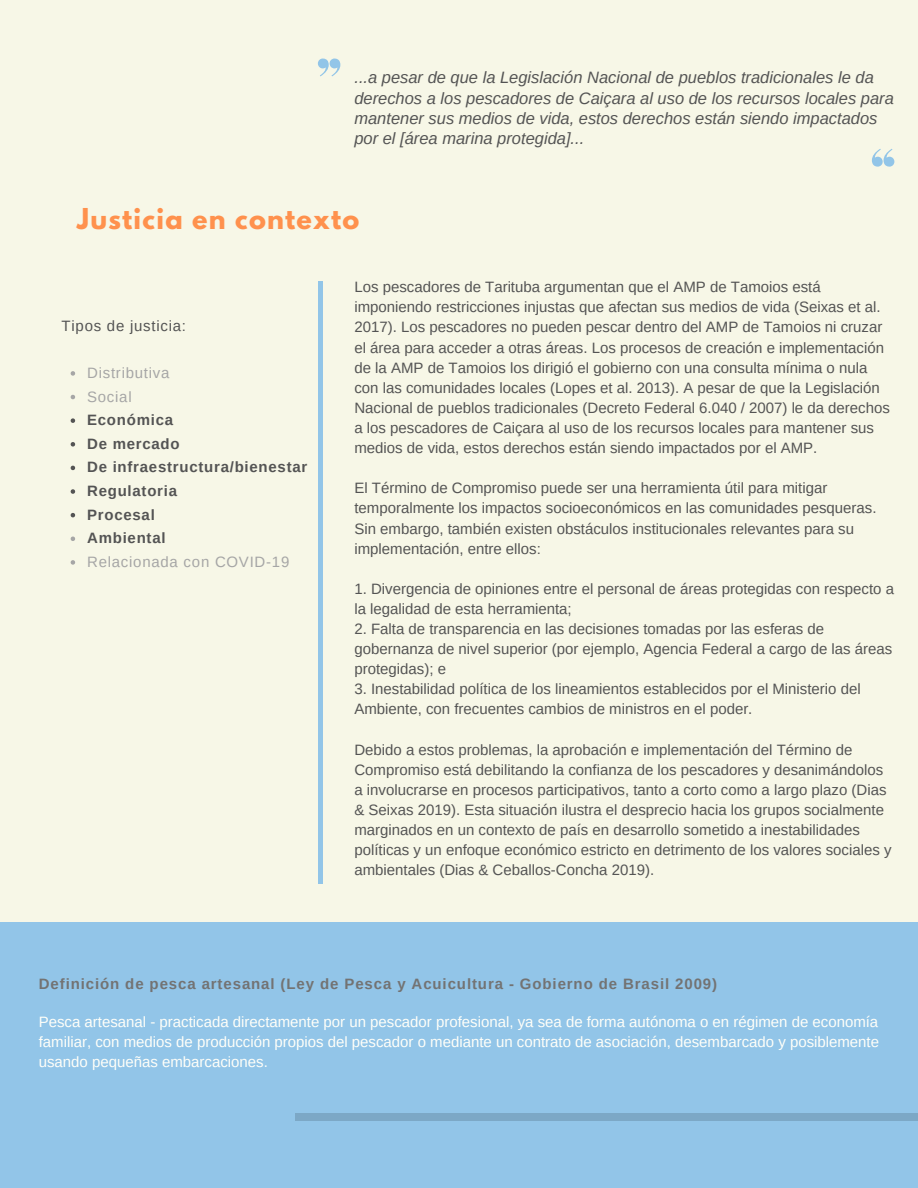
<style>
.page{position:relative;width:918px;height:1188px;background:#f7f7e7}
.page>*{position:absolute;margin:0;border:0;box-sizing:border-box;transform-origin:0 0}
.t1{font:700 25.5px "League Spartan";letter-spacing:.05em;color:#ff914d}
.t2{font:italic 16.5px/20.2px "Arimo";color:#545454}
.t3{font:15px/20.1px "Arimo";color:#545454}
.t4{font:15px/20.1px "Arimo";color:#fffff9;text-align:justify}
.t5{font:700 15px "Arimo";letter-spacing:.05em;color:#545454}
.t6{font:700 15px "Arimo";letter-spacing:.06em;color:#737373}
.t7{font:15px "Arimo";letter-spacing:.05em;color:#a6a6a6}
.t8{font:15px "Arimo";letter-spacing:.05em;color:#545454}
</style>
<div class="page">
<hr style="left:318px;top:281px;width:4px;height:603px;background:#92c5e8">
<div style="left:0;top:922px;width:918px;height:266px;background:#92c5e8"></div>
<div style="left:295px;top:1113px;width:623px;height:8px;background:#7ca8c6"></div>
<svg style="left:318px;top:59px;width:22px;height:17px"></svg>
<svg style="left:872px;top:149px;width:22px;height:18px"></svg>
<svg style="left:71px;top:371px;width:4px;height:5px"></svg>
<svg style="left:71px;top:395px;width:4px;height:4px"></svg>
<svg style="left:71px;top:418px;width:4px;height:5px"></svg>
<svg style="left:71px;top:442px;width:4px;height:5px"></svg>
<svg style="left:71px;top:466px;width:4px;height:4px"></svg>
<svg style="left:71px;top:489px;width:4px;height:5px"></svg>
<svg style="left:71px;top:513px;width:4px;height:4px"></svg>
<svg style="left:71px;top:537px;width:4px;height:4px"></svg>
<svg style="left:71px;top:560px;width:4px;height:5px"></svg>
<p class="t2" style="left:354px;top:67px;width:541px">...a pesar de que la Legislación Nacional de pueblos tradicionales le da derechos a los pescadores de Caiçara al uso de los recursos locales para mantener sus medios de vida, estos derechos están siendo impactados por el [área marina protegida]...</p>
<p class="t1" style="left:77px;top:206px;width:284px">Justicia en contexto</p>
<p class="t8" style="left:62px;top:317px;width:126px">Tipos de justicia:</p>
<p class="t7" style="left:87px;top:364px;width:84px">Distributiva</p>
<p class="t7" style="left:87px;top:388px;width:46px">Social</p>
<p class="t5" style="left:87px;top:412px;width:87px">Económica</p>
<p class="t5" style="left:87px;top:435px;width:94px">De mercado</p>
<p class="t5" style="left:87px;top:459px;width:222px">De infraestructura/bienestar</p>
<p class="t5" style="left:87px;top:482px;width:91px">Regulatoria</p>
<p class="t5" style="left:87px;top:506px;width:69px">Procesal</p>
<p class="t5" style="left:87px;top:530px;width:80px">Ambiental</p>
<p class="t7" style="left:87px;top:553px;width:204px">Relacionada con COVID-19</p>
<p class="t3" style="left:354px;top:277px;width:537px">Los pescadores de Tarituba argumentan que el AMP de Tamoios está imponiendo restricciones injustas que afectan sus medios de vida (Seixas et al.<br>2017). Los pescadores no pueden pescar dentro del AMP de Tamoios ni cruzar el área para acceder a otras áreas. Los procesos de creación e implementación de la AMP de Tamoios los dirigió el gobierno con una consulta mínima o nula con las comunidades locales (Lopes et al. 2013). A pesar de que la Legislación Nacional de pueblos tradicionales (Decreto Federal 6.040 / 2007) le da derechos a los pescadores de Caiçara al uso de los recursos locales para mantener sus medios de vida, estos derechos están siendo impactados por el AMP.</p>
<p class="t3" style="left:354px;top:478px;width:524px">El Término de Compromiso puede ser una herramienta útil para mitigar temporalmente los impactos socioeconómicos en las comunidades pesqueras.<br>Sin embargo, también existen obstáculos institucionales relevantes para su implementación, entre ellos:</p>
<p class="t3" style="left:354px;top:579px;width:541px">1. Divergencia de opiniones entre el personal de áreas protegidas con respecto a la legalidad de esta herramienta;</p>
<p class="t3" style="left:354px;top:619px;width:540px">2. Falta de transparencia en las decisiones tomadas por las esferas de gobernanza de nivel superior (por ejemplo, Agencia Federal a cargo de las áreas protegidas); e</p>
<p class="t3" style="left:354px;top:679px;width:508px">3. Inestabilidad política de los lineamientos establecidos por el Ministerio del<br>Ambiente, con frecuentes cambios de ministros en el poder.</p>
<p class="t3" style="left:354px;top:739px;width:539px">Debido a estos problemas, la aprobación e implementación del Término de Compromiso está debilitando la confianza de los pescadores y desanimándolos a involucrarse en procesos participativos, tanto a corto como a largo plazo (Dias &amp; Seixas 2019). Esta situación ilustra el desprecio hacia los grupos socialmente marginados en un contexto de país en desarrollo sometido a inestabilidades políticas y un enfoque económico estricto en detrimento de los valores sociales y ambientales (Dias &amp; Ceballos-Concha 2019).</p>
<p class="t6" style="left:39px;top:975px;width:680px">Definición de pesca artesanal (Ley de Pesca y Acuicultura - Gobierno de Brasil 2009)</p>
<p class="t4" style="left:39px;top:1012px;width:842px">Pesca artesanal - practicada directamente por un pescador profesional, ya sea de forma autónoma o en régimen de economía familiar, con medios de producción propios del pescador o mediante un contrato de asociación, desembarcado y posiblemente usando pequeñas embarcaciones.</p>
</div>
